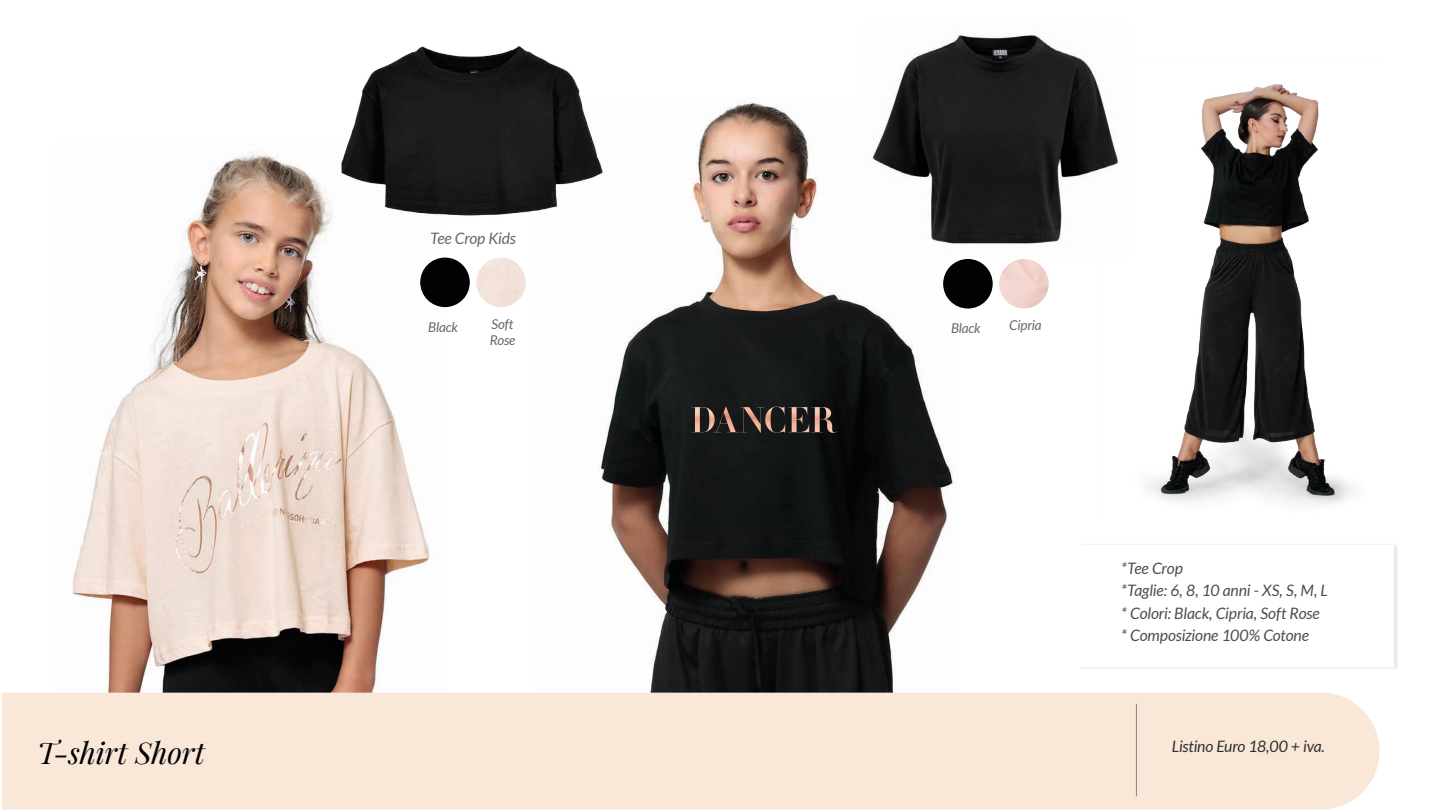
<style>
.page{position:relative;width:1440px;height:810px;background:#fff}
.page>*{position:absolute;margin:0;border:0;box-sizing:border-box;transform-origin:0 0}
.t1{font:italic 30px "Playfair Display";letter-spacing:-.005em;color:#010203}
.t2{font:italic 15.75px/22.5px "Lato";letter-spacing:-.01em;color:#4d4d4d}
.t3{font:italic 15.75px "Lato";letter-spacing:-.015em;color:#303031}
.t4{font:italic 15.75px "Lato";letter-spacing:-.015em;color:#676767}
.t5{font:italic 13.5px/16.2px "Lato";letter-spacing:-.01em;color:#676767}
</style>
<div class="page">
<img style="left:535px;top:102px;width:425px;height:591px">
<img style="left:56px;top:152px;width:392px;height:541px">
<div style="left:2px;top:693px;width:1378px;height:116px;background:#f9e8d8"></div>
<hr style="left:1136px;top:704px;width:1px;height:92px;background:#818283">
<img style="left:1147px;top:84px;width:207px;height:420px">
<img style="left:863px;top:35px;width:255px;height:222px">
<div style="left:943px;top:259px;width:50px;height:50px;background:#010203;border-radius:50%"></div>
<img style="left:999px;top:259px;width:50px;height:50px;border-radius:25px">
<svg style="left:692px;top:406px;width:145px;height:27px;background:#4d403a"></svg>
<img style="left:330px;top:46px;width:286px;height:198px">
<div style="left:420px;top:258px;width:50px;height:49px;background:#010203;border-radius:50%"></div>
<div style="left:476px;top:258px;width:50px;height:49px;background:#f2e2da;border-radius:25px"></div>
<h1 class="t1" style="left:37px;top:729px;width:169px">T-shirt Short</h1>
<p class="t4" style="left:430px;top:230px;width:87px">Tee Crop Kids</p>
<p class="t5" style="left:428px;top:319px;width:31px">Black</p>
<p class="t5" style="left:490px;top:316px;width:27px">Soft<br>Rose</p>
<p class="t5" style="left:951px;top:321px;width:31px">Black</p>
<p class="t5" style="left:1009px;top:318px;width:34px">Cipria</p>
<p class="t2" style="left:1121px;top:557px;width:208px">*Tee Crop<br>*Taglie: 6, 8, 10 anni - XS, S, M, L * Colori: Black, Cipria, Soft Rose * Composizione 100% Cotone</p>
<p class="t3" style="left:1172px;top:738px;width:155px">Listino Euro 18,00 + iva.</p>
</div>
